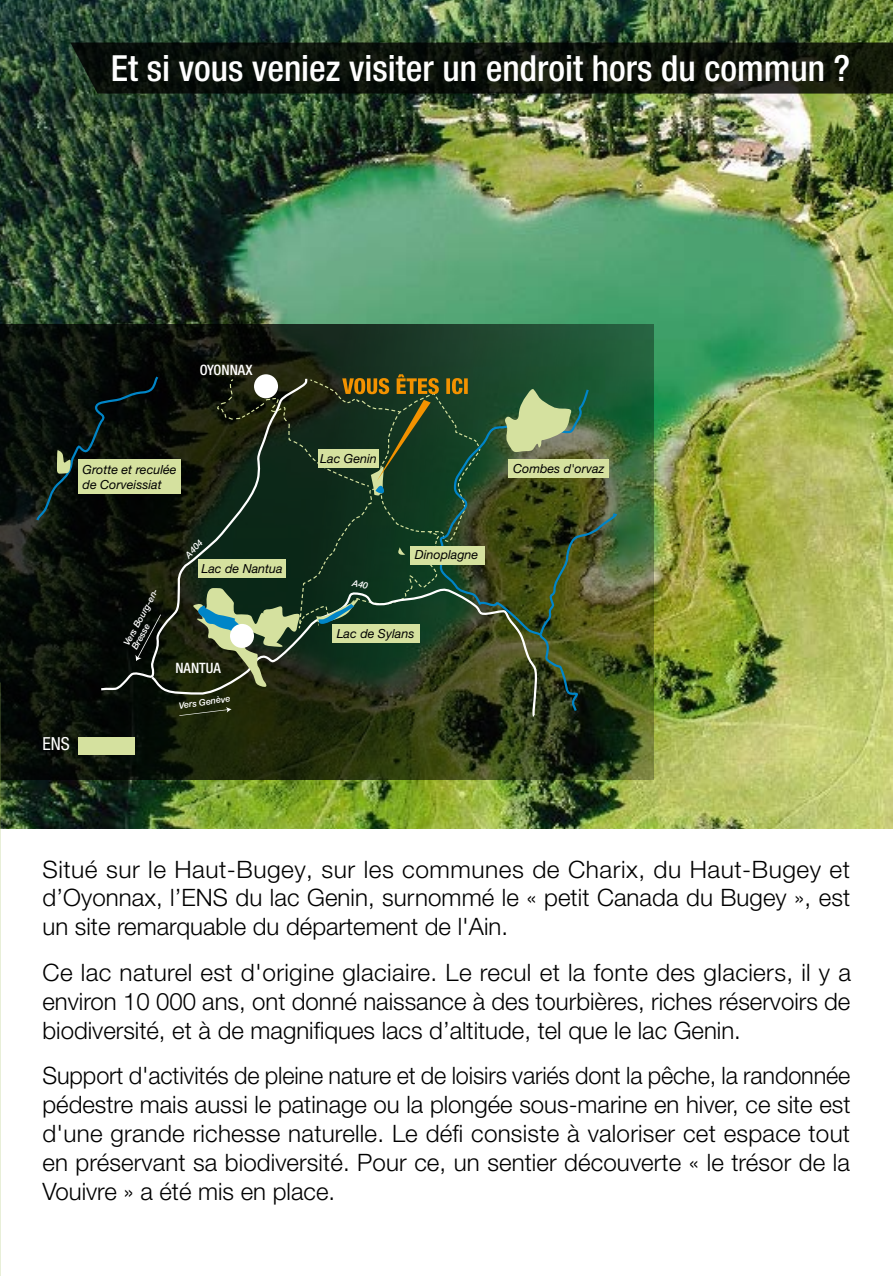
<style>
.page{position:relative;width:893px;height:1276px;background:#fff}
.page>*{position:absolute;margin:0;border:0;box-sizing:border-box;transform-origin:0 0}
.t1{font:500 condensed 36px "Helvetica Neue LT Pro";color:#fff}
.t2{font:300 24px/28.8px "Helvetica Neue LT Pro";color:#000;text-align:justify}
.t3{font:condensed 18px "Helvetica Neue LT Pro";color:#fff}
.t4{font:500 condensed 14.4px "Helvetica Neue LT Pro";color:#fff}
.t5{font:italic 12.6px/15px "Helvetica Neue LT Pro";color:#000}
.t6{font:italic 500 9px/9px "Helvetica Neue LT Pro";color:#fff}
</style>
<div class="page">
<img style="left:0;top:0;width:893px;height:829px">
<svg style="left:0;top:324px;width:654px;height:455px;background:#1d2e16"></svg>
<svg style="left:70px;top:43px;width:823px;height:51px;background:#0e140c"></svg>
<div style="left:78px;top:737px;width:57px;height:17px;background:#d5e19f"></div>
<svg style="left:99px;top:376px;width:90px;height:316px;background:#161a11"></svg>
<svg style="left:149px;top:585px;width:389px;height:133px;background:#262d14"></svg>
<svg style="left:438px;top:388px;width:152px;height:325px;background:#3d4b21"></svg>
<img style="left:539px;top:512px;width:82px;height:124px">
<svg style="left:35px;top:374px;width:125px;height:149px;background:#293325"></svg>
<svg style="left:503px;top:388px;width:69px;height:66px;background:#8ba272"></svg>
<div style="left:410px;top:546px;width:75px;height:18px;background:#d5e19f"></div>
<div style="left:509px;top:459px;width:100px;height:19px;background:#d5e19f"></div>
<svg style="left:189px;top:374px;width:292px;height:314px;background:#31482e"></svg>
<h1 class="t1" style="left:111px;top:47px;width:741px">Et si vous veniez visiter un endroit hors du commun ?</h1>
<p class="t4" style="left:200px;top:361px;width:54px">OYONNAX</p>
<p class="t5" style="left:83px;top:461px;width:95px">Grotte et reculée de Corveissiat</p>
<p class="t3" style="left:43px;top:733px;width:29px">ENS</p>
<p class="t6" style="left:122px;top:642px;width:65px;rotate:-62deg">Vers Bourg-en-<br>Bresse</p>
<p class="t6" style="left:183px;top:553px;width:23px;rotate:-48deg">A404</p>
<p class="t5" style="left:201px;top:560px;width:83px">Lac de Nantua</p>
<p class="t4" style="left:175px;top:659px;width:47px">NANTUA</p>
<p class="t6" style="left:178px;top:701px;width:53px;rotate:-8deg">Vers Genève</p>
<p class="t5" style="left:320px;top:451px;width:58px">Lac Genin</p>
<p class="t5" style="left:415px;top:547px;width:65px">Dinoplagne</p>
<p class="t5" style="left:337px;top:625px;width:79px">Lac de Sylans</p>
<p class="t5" style="left:513px;top:461px;width:93px">Combes d'orvaz</p>
<p class="t2" style="left:43px;top:854px;width:809px">Situé sur le Haut-Bugey, sur les communes de Charix, du Haut-Bugey et d’Oyonnax, l’ENS du lac Genin, surnommé le « petit Canada du Bugey », est un site remarquable du département de l'Ain.</p>
<p class="t2" style="left:43px;top:957px;width:810px">Ce lac naturel est d'origine glaciaire. Le recul et la fonte des glaciers, il y a environ 10 000 ans, ont donné naissance à des tourbières, riches réservoirs de biodiversité, et à de magnifiques lacs d’altitude, tel que le lac Genin.</p>
<p class="t2" style="left:43px;top:1061px;width:809px">Support d'activités de pleine nature et de loisirs variés dont la pêche, la randonnée pédestre mais aussi le patinage ou la plongée sous-marine en hiver, ce site est d'une grande richesse naturelle. Le défi consiste à valoriser cet espace tout en préservant sa biodiversité. Pour ce, un sentier découverte « le trésor de la Vouivre » a été mis en place.</p>
</div>
